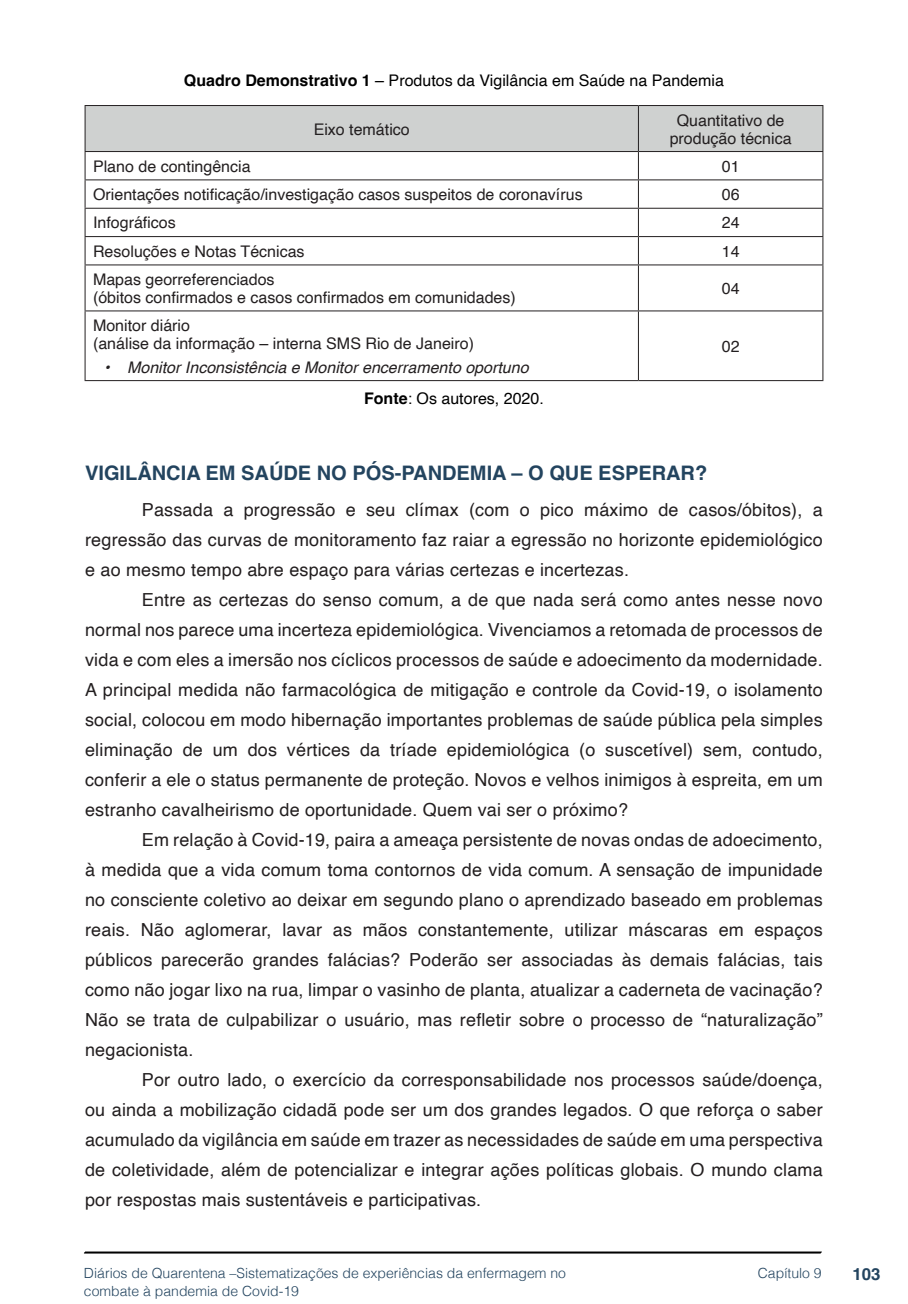
<style>
.page{position:relative;width:908px;height:1304px;background:#fff}
.page>*{position:absolute;margin:0;border:0;box-sizing:border-box;transform-origin:0 0}
.t1{font:700 20px "Helvetica";color:#23445f}
.t2{font:18px/30px "Helvetica";letter-spacing:.01em;color:#231f20;text-align:justify}
.t3{font:700 16.8px "Helvetica";color:#23445f}
.t4{font:16px/18px "Helvetica";color:#231f20}
.t5{font:16px "Helvetica";color:#000}
.t6{font:italic 16px "Helvetica";color:#231f20}
.t7{font:300 14px/18px "Helvetica";color:#23445f}
.s1{font-weight:700}
</style>
<div class="page">
<svg style="left:84px;top:1251px;width:737px;height:3px;background:#515151"></svg>
<hr style="left:84px;top:105px;width:554px;height:1px;background:#231f20">
<hr style="left:638px;top:105px;width:185px;height:1px;background:#231f20">
<svg style="left:84px;top:106px;width:739px;height:158px"></svg>
<hr style="left:84px;top:264px;width:554px;height:1px;background:#231f20">
<hr style="left:84px;top:265px;width:1px;height:45px;background:#231f20">
<hr style="left:638px;top:264px;width:185px;height:1px;background:#231f20">
<hr style="left:637px;top:265px;width:1px;height:45px;background:#231f20">
<hr style="left:822px;top:265px;width:1px;height:45px;background:#231f20">
<hr style="left:84px;top:310px;width:554px;height:1px;background:#231f20">
<hr style="left:84px;top:311px;width:1px;height:69px;background:#231f20">
<hr style="left:638px;top:310px;width:185px;height:1px;background:#231f20">
<hr style="left:637px;top:311px;width:1px;height:69px;background:#231f20">
<hr style="left:822px;top:311px;width:1px;height:69px;background:#231f20">
<hr style="left:84px;top:380px;width:554px;height:1px;background:#231f20">
<hr style="left:638px;top:380px;width:185px;height:1px;background:#231f20">
<p class="t5" style="left:184px;top:68px;width:541px"><span class="s1">Quadro Demonstrativo 1</span> – Produtos da Vigilância em Saúde na Pandemia</p>
<p class="t4" style="left:313px;top:120px;width:98px">Eixo temático</p>
<p class="t4" style="left:669px;top:111px;width:123px;text-align:center">Quantitativo de produção técnica</p>
<p class="t4" style="left:93px;top:158px;width:159px">Plano de contingência</p>
<p class="t4" style="left:721px;top:158px;width:19px">01</p>
<p class="t4" style="left:93px;top:186px;width:491px">Orientações notificação/investigação casos suspeitos de coronavírus</p>
<p class="t4" style="left:721px;top:186px;width:19px">06</p>
<p class="t4" style="left:93px;top:214px;width:84px">Infográficos</p>
<p class="t4" style="left:721px;top:214px;width:19px">24</p>
<p class="t4" style="left:93px;top:243px;width:213px">Resoluções e Notas Técnicas</p>
<p class="t4" style="left:721px;top:243px;width:19px">14</p>
<p class="t4" style="left:93px;top:271px;width:424px">Mapas georreferenciados<br>(óbitos confirmados e casos confirmados em comunidades)</p>
<p class="t4" style="left:721px;top:280px;width:19px">04</p>
<p class="t4" style="left:93px;top:317px;width:382px">Monitor diário<br>(análise da informação – interna SMS Rio de Janeiro)</p>
<p class="t6" style="left:104px;top:354px;width:425px">• Monitor Inconsistência e Monitor encerramento oportuno</p>
<p class="t4" style="left:721px;top:338px;width:19px">02</p>
<p class="t5" style="left:364px;top:386px;width:181px"><span class="s1">Fonte</span>: Os autores, 2020.</p>
<p class="t1" style="left:85px;top:461px;width:623px">VIGILÂNCIA EM SAÚDE NO PÓS-PANDEMIA – O QUE ESPERAR?</p>
<p class="t2" style="left:85px;top:495px;width:738px;text-indent:57px">Passada a progressão e seu clímax (com o pico máximo de casos/óbitos), a regressão das curvas de monitoramento faz raiar a egressão no horizonte epidemiológico e ao mesmo tempo abre espaço para várias certezas e incertezas.</p>
<p class="t2" style="left:85px;top:585px;width:738px;text-indent:57px">Entre as certezas do senso comum, a de que nada será como antes nesse novo normal nos parece uma incerteza epidemiológica. Vivenciamos a retomada de processos de vida e com eles a imersão nos cíclicos processos de saúde e adoecimento da modernidade.<br>A principal medida não farmacológica de mitigação e controle da Covid-19, o isolamento social, colocou em modo hibernação importantes problemas de saúde pública pela simples eliminação de um dos vértices da tríade epidemiológica (o suscetível) sem, contudo, conferir a ele o status permanente de proteção. Novos e velhos inimigos à espreita, em um estranho cavalheirismo de oportunidade. Quem vai ser o próximo?</p>
<p class="t2" style="left:85px;top:825px;width:738px;text-indent:57px">Em relação à Covid-19, paira a ameaça persistente de novas ondas de adoecimento, à medida que a vida comum toma contornos de vida comum. A sensação de impunidade no consciente coletivo ao deixar em segundo plano o aprendizado baseado em problemas reais. Não aglomerar, lavar as mãos constantemente, utilizar máscaras em espaços públicos parecerão grandes falácias? Poderão ser associadas às demais falácias, tais como não jogar lixo na rua, limpar o vasinho de planta, atualizar a caderneta de vacinação?<br>Não se trata de culpabilizar o usuário, mas refletir sobre o processo de “naturalização” negacionista.</p>
<p class="t2" style="left:85px;top:1065px;width:738px;text-indent:57px">Por outro lado, o exercício da corresponsabilidade nos processos saúde/doença, ou ainda a mobilização cidadã pode ser um dos grandes legados. O que reforça o saber acumulado da vigilância em saúde em trazer as necessidades de saúde em uma perspectiva de coletividade, além de potencializar e integrar ações políticas globais. O mundo clama por respostas mais sustentáveis e participativas.</p>
<p class="t7" style="left:84px;top:1263px;width:483px">Diários de Quarentena –Sistematizações de experiências da enfermagem no combate à pandemia de Covid-19</p>
<p class="t7" style="left:757px;top:1263px;width:65px">Capítulo 9</p>
<p class="t3" style="left:851px;top:1264px;width:30px">103</p>
</div>
